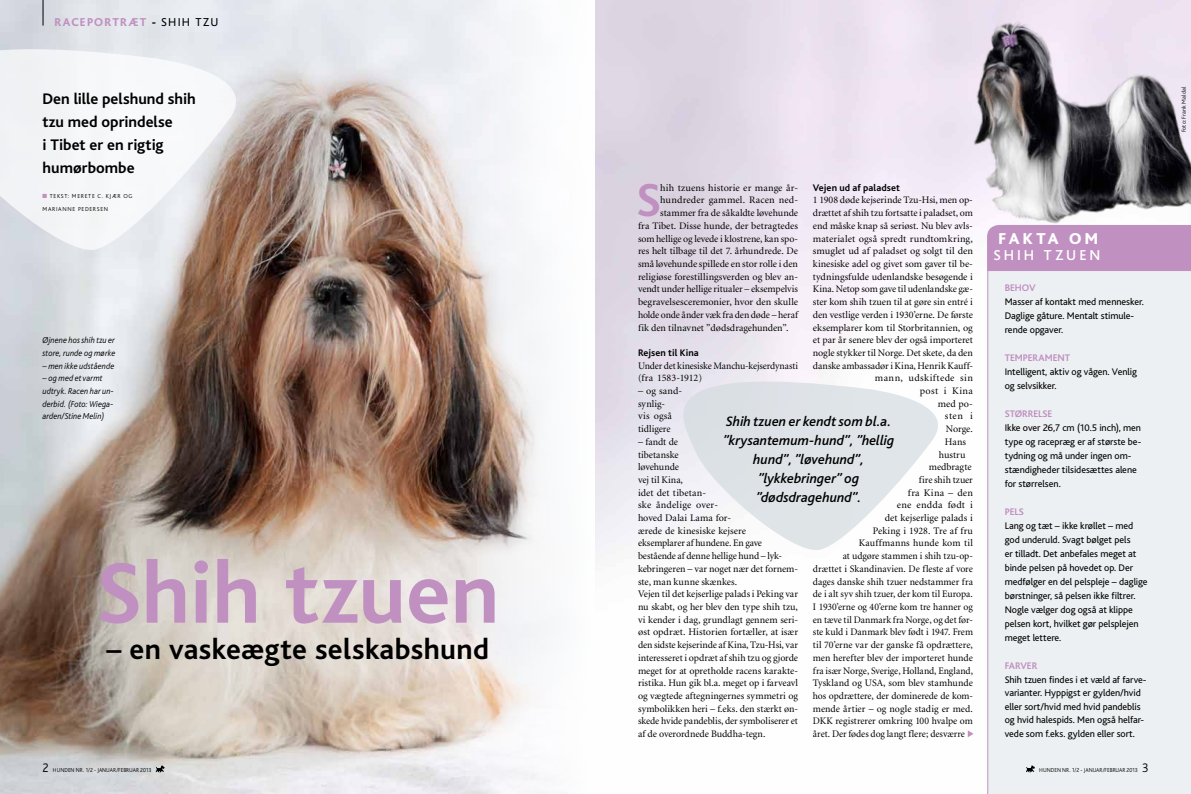
<style>
.page{position:relative;width:1191px;height:794px;background:#fff}
.page>*{position:absolute;margin:0;border:0;box-sizing:border-box;transform-origin:0 0}
.t1{font:700 90px "Bliss";color:#c090c1}
.t2{font:700 48.5px "Bliss";color:#c090c1}
.t3{font:700 30px "Bliss";letter-spacing:.01em;color:#000}
.t4{font:800 16.5px "Bliss";letter-spacing:.2em;color:#fff}
.t5{font:700 16px/23px "Bliss";color:#000}
.t6{font:500 15px "Bliss";letter-spacing:.2em;color:#fff}
.t7{font:italic 500 14.3px/19.1px "Bliss";color:#000;text-align:center}
.t8{font:800 12px "Bliss";letter-spacing:.105em;color:#c090c1}
.t9{font:10px/12.7px "Minion";color:#000}
.t10{font:10px/14px "Bliss";letter-spacing:-.005em;color:#000}
.t11{font:700 10px "Bliss";color:#c090c1}
.t12{font:10px "Minion";letter-spacing:.02em;color:#000}
.t13{font:700 10px "Bliss";letter-spacing:.005em;color:#000}
.t14{font:10px "Minion";letter-spacing:.04em;color:#000}
.t15{font:10px "Minion";letter-spacing:.03em;color:#000}
.t16{font:italic 300 9px/12.7px "Bliss";letter-spacing:.005em;color:#000;scale:.95 1}
.t17{font:300 6px "Bliss";letter-spacing:.01em;color:#000;scale:.93 1}
.t18{font:300 6px "Bliss";letter-spacing:.01em;color:#000}
.s1{color:#000}
.s2{font-weight:400;color:#000}
.s3{color:#c090c1}
.s4{font-size:13px}
</style>
<div class="page">
<div style="left:987px;top:254px;width:204px;height:540px;background:#eef1f3"></div>
<img style="left:0;top:0;width:560px;height:794px">
<svg style="left:43px;top:0;width:1px;height:25px"></svg>
<div style="left:987px;top:230px;width:204px;height:41px;background:#c090c1"></div>
<svg style="left:156px;top:765px;width:9px;height:7px"></svg>
<img style="left:969px;top:12px;width:222px;height:218px">
<hr style="left:987px;top:270px;width:1px;height:524px;background:#c090c1">
<svg style="left:0;top:25px;width:244px;height:231px;fill:#f2f3f5"></svg>
<svg style="left:654px;top:361px;width:284px;height:194px;fill:#dfe5e8"></svg>
<svg style="left:967px;top:730px;width:6px;height:7px"></svg>
<svg style="left:1026px;top:765px;width:8px;height:7px"></svg>
<p class="t8" style="left:54px;top:16px;width:166px">RACEPORTRÆT <span class="s1">-</span> <span class="s2">SHIH TZU</span></p>
<h3 class="t5" style="left:43px;top:88px;width:155px">Den lille pelshund shih tzu med oprindelse<br>i Tibet er en rigtig humørbombe</h3>
<p class="t18" style="left:43px;top:193px;width:47px"><span class="s3">■</span> TEKST: MERETE</p>
<p class="t18" style="left:98px;top:193px;width:36px">C. KJÆR OG</p>
<p class="t18" style="left:43px;top:206px;width:25px">MARIANNE</p>
<p class="t18" style="left:78px;top:206px;width:8px">PEDE</p>
<p class="t18" style="left:93px;top:206px;width:12px">RSEN</p>
<p class="t16" style="left:43px;top:334px;width:78px">Øjnene hos shih tzu er store, runde og mørke</p>
<p class="t16" style="left:43px;top:359px;width:77px">– men ikke udstående</p>
<p class="t16" style="left:43px;top:372px;width:77px">– og med et varmt udtryk. Racen har un&shy;derbid. (Foto: Wiega&shy;arden/Stine Melin)</p>
<h1 class="t1" style="left:96px;top:546px;width:405px">Shih tzuen</h1>
<h3 class="t3" style="left:107px;top:633px;width:384px">– en vaskeægte selskabshund</h3>
<p class="t17" style="left:43px;top:767px;width:118px"><span class="s4">2</span> HUNDEN N R. 1/2 - JANUAR/FEBRUAR 2013</p>
<h2 class="t2" style="left:636px;top:175px;width:26px">S</h2>
<p class="t9" style="left:660px;top:182px;width:139px">hih tzuens historie er mange år-</p>
<p class="t13" style="left:813px;top:182px;width:89px">Vejen ud af paladset</p>
<p class="t9" style="left:813px;top:194px;width:162px">1 1908 døde kejserinde Tzu-Hsi, men op-</p>
<p class="t9" style="left:813px;top:207px;width:161px">drættet af shih tzu fortsatte i paladset, om</p>
<p class="t9" style="left:813px;top:220px;width:161px">end måske knap så seriøst. Nu blev avls-</p>
<p class="t9" style="left:813px;top:232px;width:161px">materialet også spredt rundtomkring,</p>
<p class="t9" style="left:813px;top:245px;width:161px">smuglet ud af paladset og solgt til den</p>
<p class="t9" style="left:813px;top:258px;width:161px">kinesiske adel og givet som gaver til be-</p>
<p class="t9" style="left:813px;top:270px;width:161px">tydningsfulde udenlandske besøgende i</p>
<p class="t9" style="left:813px;top:283px;width:162px">Kina. Netop som gave til udenlandske gæ-</p>
<p class="t9" style="left:813px;top:296px;width:161px">ster kom shih tzuen til at gøre sin entré i</p>
<p class="t9" style="left:813px;top:309px;width:161px">den vestlige verden i 1930’erne. De første</p>
<p class="t9" style="left:813px;top:321px;width:161px">eksemplarer kom til Storbritannien, og</p>
<p class="t9" style="left:813px;top:334px;width:161px">et par år senere blev der også importeret</p>
<p class="t9" style="left:813px;top:347px;width:161px">nogle stykker til Norge. Det skete, da den</p>
<p class="t9" style="left:813px;top:359px;width:162px">danske ambassadør i Kina, Henrik Kauff-</p>
<p class="t14" style="left:875px;top:373px;width:99px">mann, udskiftede sin</p>
<p class="t15" style="left:920px;top:386px;width:55px">post i Kina</p>
<p class="t9" style="left:938px;top:397px;width:36px">med po-</p>
<p class="t9" style="left:945px;top:410px;width:29px">sten i</p>
<p class="t9" style="left:946px;top:423px;width:28px">Norge.</p>
<p class="t9" style="left:945px;top:436px;width:23px">Hans</p>
<p class="t9" style="left:939px;top:448px;width:28px">hustru</p>
<p class="t9" style="left:929px;top:461px;width:44px">medbragte</p>
<p class="t9" style="left:919px;top:474px;width:55px">fire shih tzuer</p>
<p class="t12" style="left:908px;top:487px;width:66px">fra Kina – den</p>
<p class="t9" style="left:897px;top:499px;width:77px">ene endda født i</p>
<p class="t9" style="left:885px;top:512px;width:89px">det kejserlige palads i</p>
<p class="t9" style="left:873px;top:524px;width:102px">Peking i 1928. Tre af fru</p>
<p class="t12" style="left:859px;top:538px;width:115px">Kauffmanns hunde kom til</p>
<p class="t9" style="left:843px;top:550px;width:131px">at udgøre stammen i shih tzu-op-</p>
<p class="t9" style="left:813px;top:563px;width:161px">drættet i Skandinavien. De fleste af vore</p>
<p class="t9" style="left:813px;top:575px;width:162px">dages danske shih tzuer nedstammer fra</p>
<p class="t9" style="left:813px;top:588px;width:161px">de i alt syv shih tzuer, der kom til Europa.</p>
<p class="t9" style="left:813px;top:601px;width:161px">I 1930’erne og 40’erne kom tre hanner og</p>
<p class="t9" style="left:813px;top:613px;width:162px">en tæve til Danmark fra Norge, og det før-</p>
<p class="t9" style="left:813px;top:626px;width:162px">ste kuld i Danmark blev født i 1947. Frem</p>
<p class="t9" style="left:813px;top:639px;width:161px">til 70’erne var der ganske få opdrættere,</p>
<p class="t9" style="left:813px;top:651px;width:161px">men herefter blev der importeret hunde</p>
<p class="t9" style="left:813px;top:664px;width:162px">fra især Norge, Sverige, Holland, England,</p>
<p class="t9" style="left:813px;top:677px;width:162px">Tyskland og USA, som blev stamhunde</p>
<p class="t9" style="left:813px;top:690px;width:162px">hos opdrættere, der dominerede de kom-</p>
<p class="t9" style="left:813px;top:702px;width:161px">mende årtier – og nogle stadig er med.</p>
<p class="t9" style="left:813px;top:715px;width:161px">DKK registrerer omkring 100 hvalpe om</p>
<p class="t9" style="left:813px;top:728px;width:153px">året. Der fødes dog langt flere; desværre</p>
<p class="t9" style="left:660px;top:194px;width:139px">hundreder gammel. Racen ned-</p>
<p class="t9" style="left:660px;top:207px;width:139px">stammer fra de såkaldte løvehunde</p>
<p class="t9" style="left:638px;top:220px;width:162px">fra Tibet. Disse hunde, der betragtedes</p>
<p class="t9" style="left:638px;top:232px;width:162px">som hellige og levede i klostrene, kan spo-</p>
<p class="t9" style="left:638px;top:245px;width:161px">res helt tilbage til det 7. århundrede. De</p>
<p class="t9" style="left:638px;top:258px;width:161px">små løvehunde spillede en stor rolle i den</p>
<p class="t9" style="left:638px;top:270px;width:162px">religiøse forestillingsverden og blev an-</p>
<p class="t9" style="left:638px;top:283px;width:161px">vendt under hellige ritualer – eksempelvis</p>
<p class="t9" style="left:638px;top:296px;width:162px">begravelsesceremonier, hvor den skulle</p>
<p class="t9" style="left:638px;top:309px;width:161px">holde onde ånder væk fra den døde – heraf</p>
<p class="t9" style="left:638px;top:321px;width:152px">fik den tilnavnet ”dødsdragehunden”.</p>
<p class="t13" style="left:638px;top:347px;width:62px">Rejsen til Kina</p>
<p class="t9" style="left:638px;top:359px;width:161px">Under det kinesiske Manchu-kejserdynasti (fra 1583-1912)</p>
<p class="t9" style="left:638px;top:385px;width:45px">– og sand&shy;synlig-<br>vis også tidligere</p>
<p class="t9" style="left:638px;top:436px;width:162px">– fandt de<br>tibetanske<br>løvehunde<br>vej til Kina,<br>idet det tibetan-<br>ske åndelige over-<br>hoved Dalai Lama for-<br>ærede de kinesiske kejsere<br>eksemplarer af hundene. En gave bestående af denne hellige hund – lyk&shy;kebringeren – var noget nær det fornem&shy;ste, man kunne skænkes.<br>Vejen til det kejserlige palads i Peking var nu skabt, og her blev den type shih tzu, vi kender i dag, grundlagt gennem seri&shy;øst opdræt. Historien fortæller, at især den sidste kejserinde af Kina, Tzu-Hsi, var interesseret i opdræt af shih tzu og gjorde meget for at opretholde racens karakte&shy;ristika. Hun gik bl.a. meget op i farveavl og vægtede aftegningernes symmetri og symbolikken heri – f.eks. den stærkt øn&shy;skede hvide pandeblis, der symboliserer et af de overordnede Buddha-tegn.</p>
<h3 class="t7" style="left:723px;top:412px;width:173px">Shih tzuen er kendt som bl.a. ”krysantemum-hund”, ”hellig hund”, ”løvehund”, ”lykkebringer” og ”dødsdragehund”.</h3>
<h3 class="t4" style="left:998px;top:230px;width:101px">FAKTA OM</h3>
<h3 class="t6" style="left:993px;top:248px;width:108px">SHIH TZUEN</h3>
<p class="t11" style="left:1004px;top:282px;width:32px">BEHOV</p>
<p class="t10" style="left:1004px;top:295px;width:141px">Masser af kontakt med mennesker.<br>Daglige gåture. Mentalt stimule&shy;rende opgaver.</p>
<p class="t11" style="left:1004px;top:352px;width:67px">TEMPERAMENT</p>
<p class="t10" style="left:1004px;top:365px;width:134px">Intelligent, aktiv og vågen. Venlig og selvsikker.</p>
<p class="t11" style="left:1004px;top:408px;width:49px">STØRRELSE</p>
<p class="t10" style="left:1004px;top:421px;width:138px">Ikke over 26,7 cm (10.5 inch), men type og racepræg er af største be&shy;tydning og må under ingen om&shy;stændigheder tilsidesættes alene for størrelsen.</p>
<p class="t11" style="left:1004px;top:506px;width:21px">PELS</p>
<p class="t10" style="left:1004px;top:519px;width:144px">Lang og tæt – ikke krøllet – med god underuld. Svagt bølget pels<br>er tilladt. Det anbefales meget at binde pelsen på hovedet op. Der medfølger en del pelspleje – daglige børstninger, så pelsen ikke filtrer.<br>Nogle vælger dog også at klippe pelsen kort, hvilket gør pelsplejen meget lettere.</p>
<p class="t11" style="left:1004px;top:660px;width:34px">FARVER</p>
<p class="t10" style="left:1004px;top:673px;width:143px;line-height:13.5px">Shih tzuen findes i et væld af farve&shy;varianter. Hyppigst er gylden/hvid eller sort/hvid med hvid pandeblis og hvid halespids. Men også helfar&shy;vede som f.eks. gylden eller sort.</p>
<p class="t17" style="left:1039px;top:767px;width:119px">HUNDEN N R. 1/2 - JANUAR/FEBRUAR 2013 <span class="s4">3</span></p>
<p class="t18" style="left:1180px;top:132px;width:47px;rotate:-90deg">FOTO: FRANK MALDAL</p>
</div>
